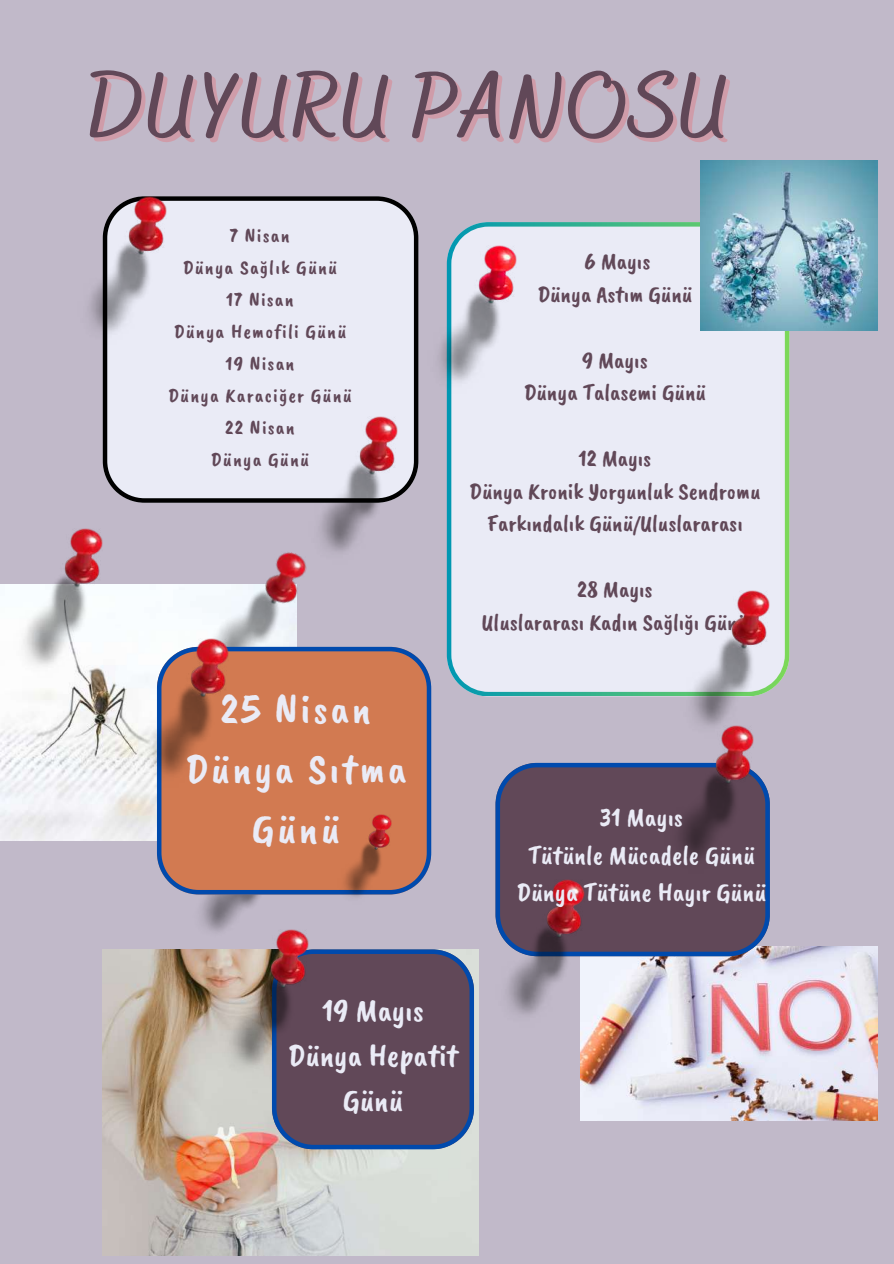
<style>
.page{position:relative;width:894px;height:1264px;background:#fff}
.page>*{position:absolute;margin:0;border:0;box-sizing:border-box;transform-origin:0 0}
.t1{font:700 91.65px "Bakerie Smooth";color:#614858}
.t2{font:43.35px/59.7px "Caveat Brush";letter-spacing:.06em;color:#eaebf6;text-align:center}
.t3{font:32.7px/45px "Caveat Brush";color:#eaebf6;text-align:center}
.t4{font:27px/37.2px "Caveat Brush";color:#eaebf6;text-align:center}
.t5{font:23.85px/32.7px "Caveat Brush";color:#614858;text-align:center}
.t6{font:20.25px/32px "Caveat Brush";letter-spacing:.06em;color:#614858;text-align:center}
</style>
<div class="page">
<div style="left:0;top:0;width:893px;height:1263px;background:#c1b9c9"></div>
<img style="left:0;top:584px;width:196px;height:256px">
<div style="left:103px;top:196px;width:315px;height:306px;background:#eaebf6"></div>
<img style="left:89px;top:196px;width:77px;height:149px">
<img style="left:14px;top:528px;width:88px;height:149px">
<div style="left:446px;top:222px;width:342px;height:474px;background:#eaebf6"></div>
<img style="left:680px;top:590px;width:89px;height:149px">
<img style="left:103px;top:949px;width:375px;height:306px">
<img style="left:183px;top:894px;width:113px;height:62px">
<img style="left:580px;top:946px;width:297px;height:174px">
<svg style="left:495px;top:762px;width:274px;height:194px;background:#5c4b61"></svg>
<img style="left:664px;top:725px;width:89px;height:148px">
<svg style="left:272px;top:949px;width:202px;height:200px;background:#5d4c61"></svg>
<img style="left:220px;top:929px;width:89px;height:149px">
<img style="left:495px;top:879px;width:89px;height:148px">
<img style="left:439px;top:245px;width:77px;height:148px">
<img style="left:309px;top:416px;width:89px;height:136px">
<img style="left:196px;top:552px;width:113px;height:95px">
<svg style="left:157px;top:647px;width:274px;height:247px;background:#c57858"></svg>
<img style="left:139px;top:638px;width:89px;height:149px">
<img style="left:338px;top:814px;width:54px;height:83px">
<img style="left:700px;top:160px;width:176px;height:170px">
<h1 class="t1" style="left:89px;top:53px;width:643px">DUYURU PANOSU</h1>
<p class="t6" style="left:168px;top:219px;width:185px">7 Nisan<br>Dünya Sağlık Günü<br>17 Nisan<br>Dünya Hemofili Günü<br>19 Nisan<br>Dünya Karaciğer Günü<br>22 Nisan<br>Dünya Günü</p>
<h2 class="t2" style="left:185px;top:679px;width:223px">25 Nisan<br>Dünya Sıtma<br>Günü</h2>
<p class="t5" style="left:537px;top:245px;width:156px">6 Mayıs<br>Dünya Astım Günü</p>
<p class="t5" style="left:523px;top:343px;width:184px">9 Mayıs<br>Dünya Talasemi Günü</p>
<p class="t5" style="left:469px;top:441px;width:293px">12 Mayıs<br>Dünya Kronik Yorgunluk Sendromu<br>Farkındalık Günü/Uluslararası</p>
<p class="t5" style="left:481px;top:572px;width:268px">28 Mayıs<br>Uluslararası Kadın Sağlığı Günü</p>
<p class="t4" style="left:516px;top:798px;width:251px">31 Mayıs<br>Tütünle Mücadele Günü<br>Dünya Tütüne Hayır Günü</p>
<h3 class="t3" style="left:288px;top:987px;width:171px">19 Mayıs<br>Dünya Hepatit<br>Günü</h3>
</div>
